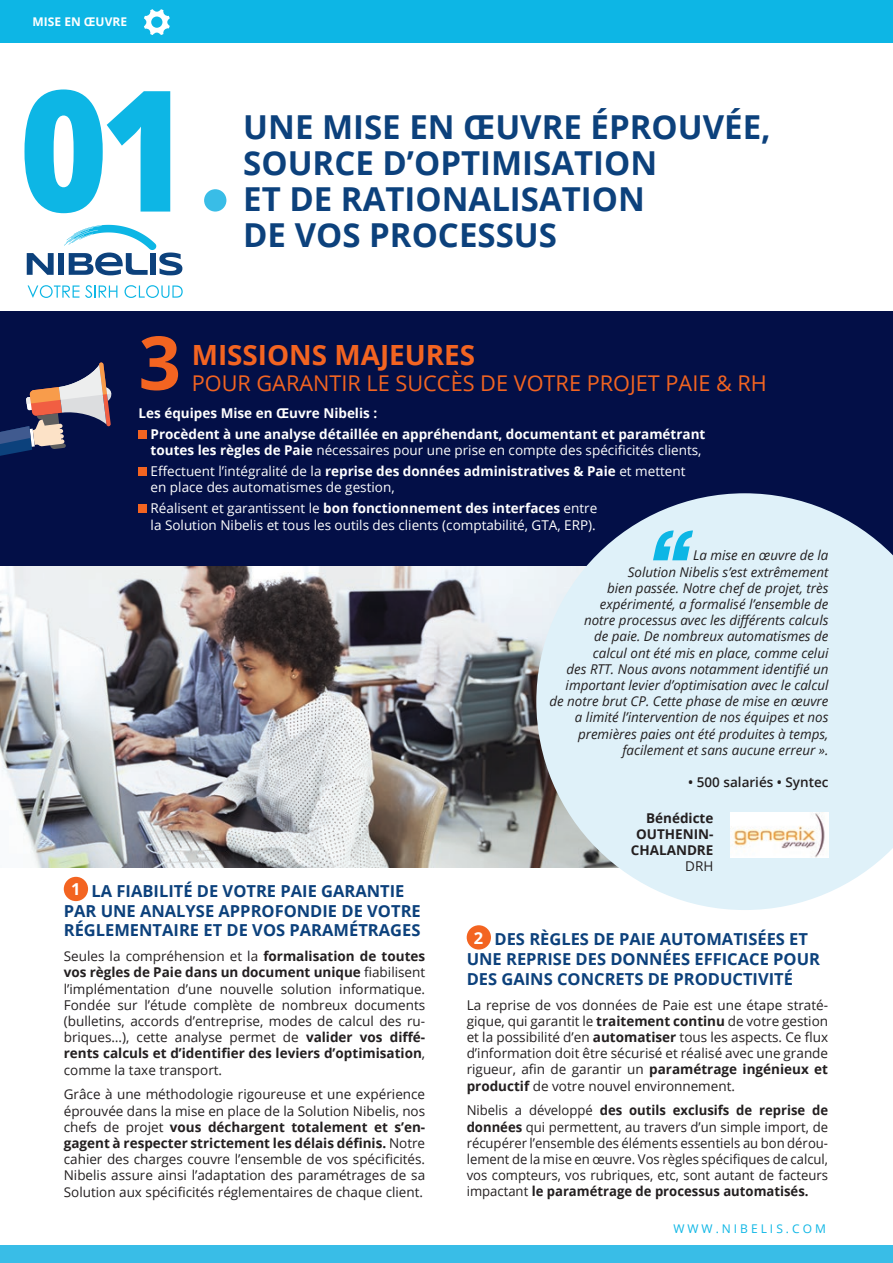
<style>
.page{position:relative;width:893px;height:1263px;background:#fff}
.page>*{position:absolute;margin:0;border:0;box-sizing:border-box;transform-origin:0 0}
.t1{font:800 168.6px "Open Sans";color:#0db6e5;scale:.9 1}
.t2{font:700 74.25px "Open Sans";color:#f36421}
.t3{font:700 33px/36px "Open Sans";color:#0c417c}
.t4{font:700 27.9px "Open Sans";color:#f36421}
.t5{font:21.75px "Open Sans";color:#f36421}
.t6{font:700 16.5px/19.8px "Open Sans";color:#0c417c}
.t7{font:700 16.5px "Open Sans";color:#fff}
.t8{font:13.5px/16.2px "Open Sans";color:#231f20;text-align:justify}
.t9{font:italic 13.5px/16.2px "Open Sans";color:#231f20;text-align:right}
.t10{font:13.5px/16.5px "Open Sans";color:#fff}
.t11{font:700 13.5px/16.5px "Open Sans";color:#fff}
.t12{font:700 13.5px/16.2px "Open Sans";color:#231f20;text-align:right}
.t13{font:600 13.5px "Open Sans";color:#231f20}
.t14{font:12px "Open Sans";letter-spacing:.25em;color:#0db6e5}
.t15{font:700 12px "Open Sans";color:#fff}
.s1{font-weight:400}
.s2{font-weight:700}
</style>
<div class="page">
<div style="left:0;top:311px;width:893px;height:256px;background:#030f47"></div>
<img style="left:0;top:567px;width:536px;height:300px">
<div style="left:0;top:1246px;width:893px;height:17px;background:#39bde7"></div>
<svg style="left:536px;top:493px;width:357px;height:417px;fill:#dff1f9"></svg>
<svg style="left:653px;top:530px;width:40px;height:30px"></svg>
<div style="left:139px;top:430px;width:8px;height:9px;background:#f36421"></div>
<div style="left:139px;top:467px;width:8px;height:9px;background:#f36421"></div>
<div style="left:139px;top:505px;width:8px;height:8px;background:#f36421"></div>
<div style="left:64px;top:877px;width:24px;height:24px;background:#f36421;border-radius:50%"></div>
<div style="left:467px;top:925px;width:24px;height:24px;background:#f36421;border-radius:50%"></div>
<svg style="left:0;top:362px;width:112px;height:94px"></svg>
<img style="left:730px;top:812px;width:98px;height:46px">
<div style="left:204px;top:189px;width:22px;height:23px;background:#39bde7;border-radius:50%"></div>
<svg style="left:27px;top:253px;width:27px;height:22px"></svg>
<div style="left:58px;top:253px;width:6px;height:22px;background:#0c417c"></div>
<svg style="left:64px;top:225px;width:118px;height:50px"></svg>
<svg style="left:28px;top:285px;width:89px;height:13px"></svg>
<svg style="left:125px;top:285px;width:58px;height:13px"></svg>
<div style="left:0;top:0;width:893px;height:43px;background:#0db6e5"></div>
<svg style="left:144px;top:9px;width:26px;height:26px"></svg>
<p class="t15" style="left:33px;top:13px;width:96px">MISE EN ŒUVRE</p>
<p class="t1" style="left:19px;top:22px;width:191px">01</p>
<p class="t3" style="left:243px;top:108px;width:529px">UNE MISE EN ŒUVRE ÉPROUVÉE,<br>SOURCE D’OPTIMISATION<br>ET DE RATIONALISATION<br>DE VOS PROCESSUS</p>
<p class="t2" style="left:139px;top:310px;width:44px">3</p>
<p class="t4" style="left:192px;top:336px;width:285px">MISSIONS MAJEURES</p>
<p class="t5" style="left:192px;top:368px;width:577px">POUR GARANTIR LE SUCCÈS DE VOTRE PROJET PAIE &amp; RH</p>
<p class="t11" style="left:139px;top:404px;width:240px">Les équipes Mise en Œuvre Nibelis :</p>
<p class="t11" style="left:151px;top:425px;width:556px">Procèdent à une analyse détaillée en appréhendant, documentant et paramétrant toutes les règles de Paie <span class="s1">nécessaires pour une prise en compte des spécificités clients,</span></p>
<p class="t10" style="left:151px;top:462px;width:536px">Effectuent l’intégralité de la <span class="s2">reprise des données administratives &amp; Paie</span> et mettent en place des automatismes de gestion,</p>
<p class="t10" style="left:151px;top:500px;width:448px">Réalisent et garantissent le <span class="s2">bon fonctionnement des interfaces</span> entre la Solution Nibelis et tous les outils des clients (comptabilité, GTA, ERP).</p>
<p class="t9" style="left:549px;top:547px;width:281px">La mise en œuvre de la<br>Solution Nibelis s’est extrêmement<br>bien passée. Notre chef de projet, très expérimenté, a formalisé l’ensemble de<br>notre processus avec les différents calculs<br>de paie. De nombreux automatismes de<br>calcul ont été mis en place, comme celui<br>des RTT. Nous avons notamment identifié un important levier d’optimisation avec le calcul de notre brut CP. Cette phase de mise en œuvre a limité l’intervention de nos équipes et nos premières paies ont été produites à temps, facilement et sans aucune erreur ».</p>
<p class="t13" style="left:688px;top:773px;width:142px">• 500 salariés • Syntec</p>
<p class="t6" style="left:64px;top:880px;width:358px;text-indent:28px">LA FIABILITÉ DE VOTRE PAIE GARANTIE<br>PAR UNE ANALYSE APPROFONDIE DE VOTRE<br>RÉGLEMENTAIRE ET DE VOS PARAMÉTRAGES</p>
<p class="t8" style="left:64px;top:948px;width:363px">Seules la compréhension et la <span class="s2">formalisation de toutes vos règles de Paie dans un document unique</span> fiabilisent l’implémentation d’une nouvelle solution informatique.<br>Fondée sur l’étude complète de nombreux documents (bulletins, accords d’entreprise, modes de calcul des ru&shy;briques…), cette analyse permet de <span class="s2">valider vos diffé&shy;rents calculs et d’identifier des leviers d’optimisation</span>, comme la taxe transport.</p>
<p class="t8" style="left:64px;top:1086px;width:363px">Grâce à une méthodologie rigoureuse et une expérience éprouvée dans la mise en place de la Solution Nibelis, nos chefs de projet <span class="s2">vous déchargent totalement et s’en&shy;gagent à respecter strictement les délais définis.</span> Notre cahier des charges couvre l’ensemble de vos spécificités.<br>Nibelis assure ainsi l’adaptation des paramétrages de sa Solution aux spécificités réglementaires de chaque client.</p>
<p class="t7" style="left:71px;top:878px;width:11px">1</p>
<p class="t12" style="left:631px;top:809px;width:84px">Bénédicte<br>OUTHENIN-<br>CHALANDRE</p>
<p class="t8" style="left:685px;top:858px;width:30px">DRH</p>
<p class="t6" style="left:467px;top:929px;width:355px;text-indent:28px">DES RÈGLES DE PAIE AUTOMATISÉES ET<br>UNE REPRISE DES DONNÉES EFFICACE POUR<br>DES GAINS CONCRETS DE PRODUCTIVITÉ</p>
<p class="t8" style="left:467px;top:996px;width:363px">La reprise de vos données de Paie est une étape straté&shy;gique, qui garantit le <span class="s2">traitement continu</span> de votre gestion et la possibilité d’en <span class="s2">automatiser</span> tous les aspects. Ce flux d’information doit être sécurisé et réalisé avec une grande rigueur, afin de garantir un <span class="s2">paramétrage ingénieux et productif</span> de votre nouvel environnement.</p>
<p class="t8" style="left:467px;top:1102px;width:363px">Nibelis a développé <span class="s2">des outils exclusifs de reprise de données</span> qui permettent, au travers d’un simple import, de récupérer l’ensemble des éléments essentiels au bon dérou&shy;lement de la mise en œuvre. Vos règles spécifiques de calcul, vos compteurs, vos rubriques, etc, sont autant de facteurs impactant <span class="s2">le paramétrage de processus automatisés.</span></p>
<p class="t7" style="left:474px;top:926px;width:11px">2</p>
<p class="t14" style="left:673px;top:1220px;width:154px">WWW.NIBELIS.COM</p>
</div>
